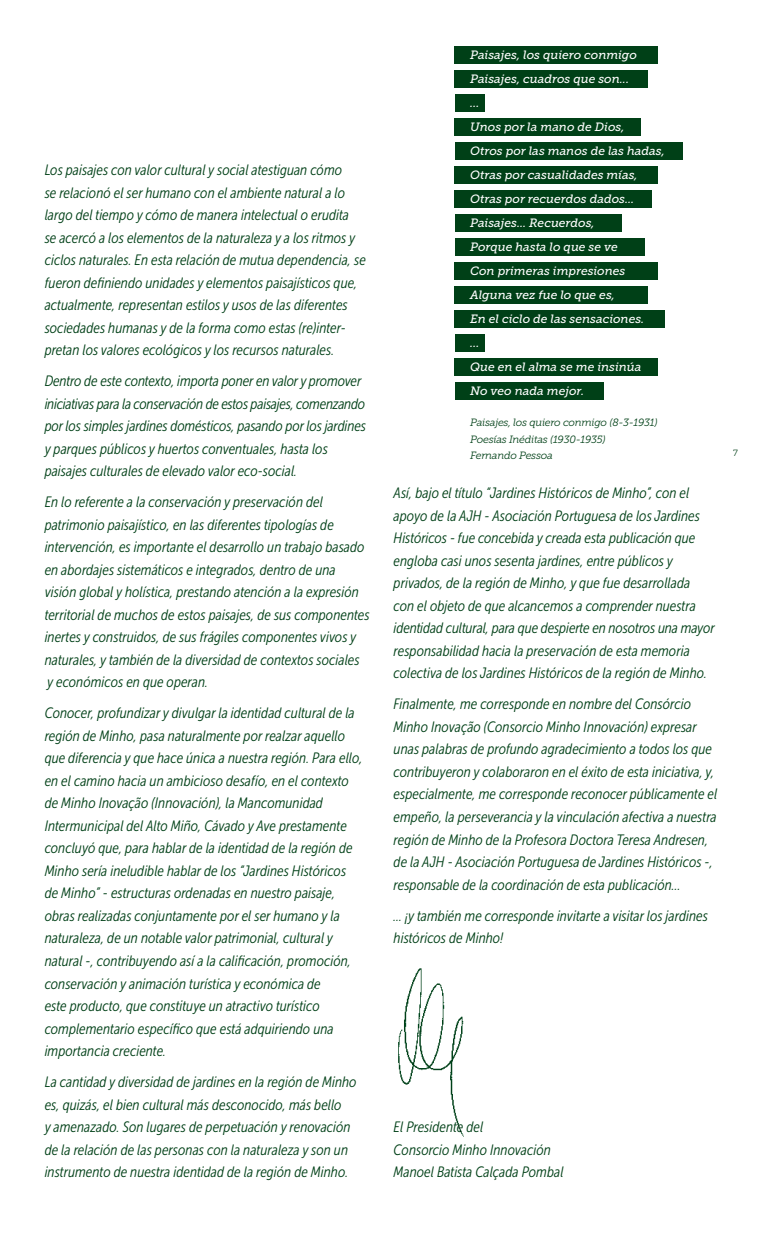
<style>
.page{position:relative;width:766px;height:1238px;background:#fff}
.page>*{position:absolute;margin:0;border:0;box-sizing:border-box;transform-origin:0 0}
.t1{font:italic 15px/22.5px "Museo Sans Cond 300";color:#004017}
.t2{font:italic 12px/24px "Museo Slab 500";color:#fff}
.t3{font:italic 10.5px/16.5px "Museo Slab 300";letter-spacing:-.02em;color:#004017}
.t4{font:9px "Museo Slab 300";color:#004017}
</style>
<div class="page">
<div style="left:454px;top:46px;width:204px;height:17px;background:#004017"></div>
<div style="left:454px;top:70px;width:193px;height:17px;background:#004017"></div>
<div style="left:454px;top:118px;width:186px;height:17px;background:#004017"></div>
<div style="left:454px;top:142px;width:228px;height:17px;background:#004017"></div>
<div style="left:454px;top:166px;width:204px;height:17px;background:#004017"></div>
<div style="left:454px;top:190px;width:198px;height:17px;background:#004017"></div>
<div style="left:454px;top:214px;width:167px;height:17px;background:#004017"></div>
<div style="left:454px;top:238px;width:190px;height:17px;background:#004017"></div>
<div style="left:454px;top:262px;width:204px;height:17px;background:#004017"></div>
<div style="left:454px;top:286px;width:193px;height:17px;background:#004017"></div>
<div style="left:454px;top:310px;width:210px;height:17px;background:#004017"></div>
<div style="left:454px;top:358px;width:204px;height:17px;background:#004017"></div>
<div style="left:454px;top:382px;width:149px;height:17px;background:#004017"></div>
<div style="left:454px;top:334px;width:30px;height:17px;background:#004017"></div>
<div style="left:454px;top:94px;width:30px;height:17px;background:#004017"></div>
<img style="left:398px;top:968px;width:66px;height:169px">
<p class="t1" style="left:45px;top:159px;width:322px">Los paisajes con valor cultural y social atestiguan cómo<br>se relacionó el ser humano con el ambiente natural a lo largo del tiempo y cómo de manera intelectual o erudita<br>se acercó a los elementos de la naturaleza y a los ritmos y ciclos naturales. En esta relación de mutua dependencia, se fueron definiendo unidades y elementos paisajísticos que, actualmente, representan estilos y usos de las diferentes sociedades humanas y de la forma como estas (re)inter&shy;pretan los valores ecológicos y los recursos naturales.</p>
<p class="t1" style="left:45px;top:370px;width:323px">Dentro de este contexto, importa poner en valor y promover iniciativas para la conservación de estos paisajes, comenzando por los simples jardines domésticos, pasando por los jardines y parques públicos y huertos conventuales, hasta los paisajes culturales de elevado valor eco-social.</p>
<p class="t1" style="left:45px;top:491px;width:326px">En lo referente a la conservación y preservación del patrimonio paisajístico, en las diferentes tipologías de intervención, es importante el desarrollo un trabajo basado en abordajes sistemáticos e integrados, dentro de una visión global y holística, prestando atención a la expresión territorial de muchos de estos paisajes, de sus componentes inertes y construidos, de sus frágiles componentes vivos y naturales, y también de la diversidad de contextos sociales y económicos en que operan.</p>
<p class="t1" style="left:45px;top:702px;width:319px">Conocer, profundizar y divulgar la identidad cultural de la región de Minho, pasa naturalmente por realzar aquello que diferencia y que hace única a nuestra región. Para ello, en el camino hacia un ambicioso desafío, en el contexto de Minho Inovação (Innovación), la Mancomunidad Intermunicipal del Alto Miño, Cávado y Ave prestamente concluyó que, para hablar de la identidad de la región de Minho sería ineludible hablar de los “Jardines Históricos de Minho” - estructuras ordenadas en nuestro paisaje, obras realizadas conjuntamente por el ser humano y la naturaleza, de un notable valor patrimonial, cultural y natural -, contribuyendo así a la calificación, promoción, conservación y animación turística y económica de<br>este producto, que constituye un atractivo turístico complementario específico que está adquiriendo una importancia creciente.</p>
<p class="t1" style="left:45px;top:1070px;width:313px">La cantidad y diversidad de jardines en la región de Minho es, quizás, el bien cultural más desconocido, más bello<br>y amenazado. Son lugares de perpetuación y renovación de la relación de las personas con la naturaleza y son un instrumento de nuestra identidad de la región de Minho.</p>
<p class="t2" style="left:470px;top:43px;width:196px">Paisajes, los quiero conmigo<br>Paisajes, cuadros que son...<br>…<br>Unos por la mano de Dios,<br>Otros por las manos de las hadas,<br>Otras por casualidades mías,<br>Otras por recuerdos dados...<br>Paisajes... Recuerdos,<br>Porque hasta lo que se ve<br>Con primeras impresiones<br>Alguna vez fue lo que es,<br>En el ciclo de las sensaciones.<br>…<br>Que en el alma se me insinúa<br>No veo nada mejor.</p>
<p class="t3" style="left:470px;top:414px;width:189px">Paisajes, los quiero conmigo (8-3-1931)<br>Poesías Inéditas (1930-1935)<br>Fernando Pessoa</p>
<p class="t1" style="left:393px;top:482px;width:322px">Así, bajo el título “Jardines Históricos de Minho”, con el apoyo de la AJH - Asociación Portuguesa de los Jardines Históricos - fue concebida y creada esta publicación que engloba casi unos sesenta jardines, entre públicos y privados, de la región de Minho, y que fue desarrollada con el objeto de que alcancemos a comprender nuestra identidad cultural, para que despierte en nosotros una mayor responsabilidad hacia la preservación de esta memoria colectiva de los Jardines Históricos de la región de Minho.</p>
<p class="t1" style="left:393px;top:693px;width:325px">Finalmente, me corresponde en nombre del Consórcio Minho Inovação (Consorcio Minho Innovación) expresar unas palabras de profundo agradecimiento a todos los que contribuyeron y colaboraron en el éxito de esta iniciativa, y, especialmente, me corresponde reconocer públicamente el empeño, la perseverancia y la vinculación afectiva a nuestra región de Minho de la Profesora Doctora Teresa Andresen, de la AJH - Asociación Portuguesa de Jardines Históricos -, responsable de la coordinación de esta publicación...</p>
<p class="t1" style="left:393px;top:904px;width:316px">… ¡y también me corresponde invitarte a visitar los jardines históricos de Minho!</p>
<p class="t4" style="left:733px;top:447px;width:6px">7</p>
<p class="t1" style="left:393px;top:1115px;width:171px">El Presidente del<br>Consorcio Minho Innovación<br>Manoel Batista Calçada Pombal</p>
</div>
